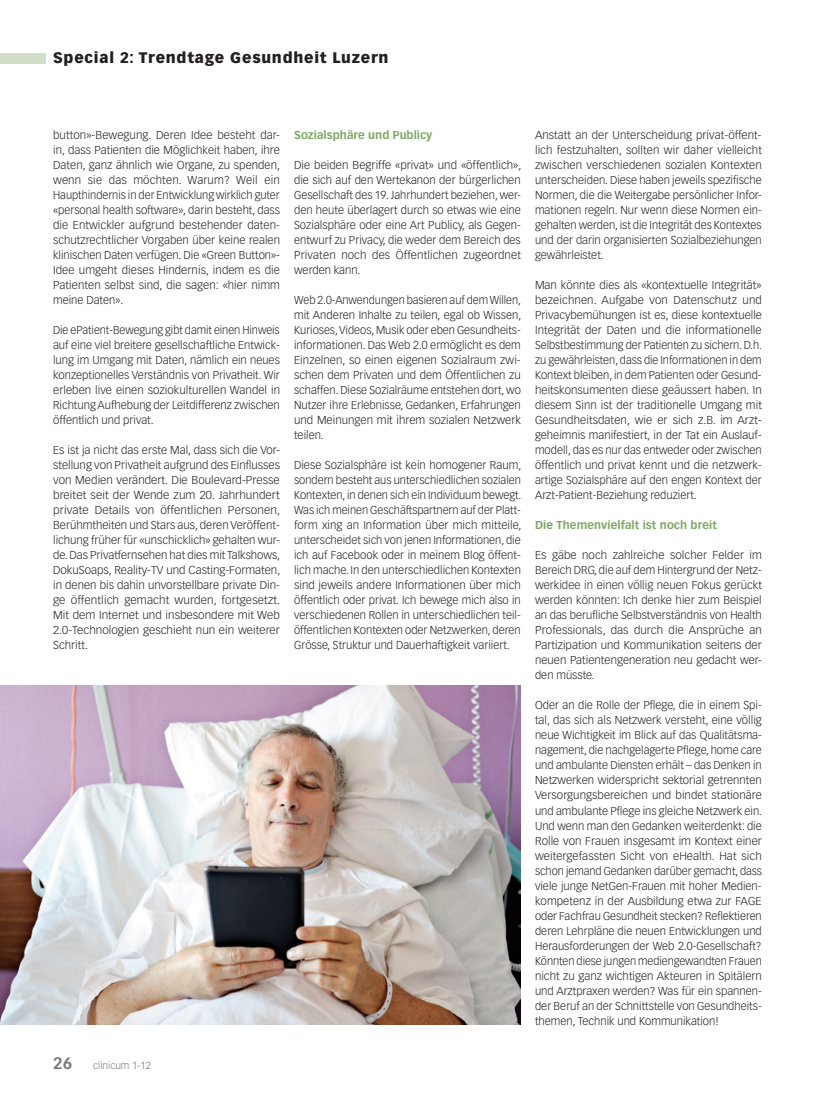
<style>
.page{position:relative;width:815px;height:1099px;background:#fff}
.page>*{position:absolute;margin:0;border:0;box-sizing:border-box;transform-origin:0 0}
.t1{font:900 15px "Vectora LT Std";letter-spacing:.05em;color:#231f20}
.t2{font:300 11.25px/15px "Vectora LT Std";color:#231f20;text-align:justify}
.t3{font:700 11.25px "Vectora LT Std";letter-spacing:.005em;color:#7da762}
.t4{font:300 10px "Vectora LH";color:#76787b}
.s1{font-weight:700;font-size:16.25px}
</style>
<div class="page">
<img style="left:0;top:685px;width:521px;height:339px">
<div style="left:0;top:53px;width:45px;height:10px;background:#d2dec7"></div>
<h1 class="t1" style="left:53px;top:49px;width:337px">Special 2: Trendtage Gesundheit Luzern</h1>
<p class="t2" style="left:53px;top:128px;width:229px">button»-Bewegung. Deren Idee besteht dar&shy;in, dass Patienten die Möglichkeit haben, ihre Daten, ganz ähnlich wie Organe, zu spenden, wenn sie das möchten. Warum? Weil ein Haupthindernis in der Entwicklung wirklich guter «personal health software», darin besteht, dass die Entwickler aufgrund bestehender daten&shy;schutzrechtlicher Vorgaben über keine realen klinischen Daten verfügen. Die «Green Button»- Idee umgeht dieses Hindernis, indem es die Patienten selbst sind, die sagen: «hier nimm meine Daten».</p>
<p class="t2" style="left:53px;top:323px;width:228px">Die ePatient-Bewegung gibt damit einen Hinweis auf eine viel breitere gesellschaftliche Entwick&shy;lung im Umgang mit Daten, nämlich ein neues konzeptionelles Verständnis von Privatheit. Wir erleben live einen soziokulturellen Wandel in Richtung Aufhebung der Leitdifferenz zwischen öffentlich und privat.</p>
<p class="t2" style="left:53px;top:443px;width:229px">Es ist ja nicht das erste Mal, dass sich die Vor&shy;stellung von Privatheit aufgrund des Einflusses von Medien verändert. Die Boulevard-Presse breitet seit der Wende zum 20. Jahrhundert private Details von öffentlichen Personen, Berühmtheiten und Stars aus, deren Veröffent&shy;lichung früher für «unschicklich» gehalten wur&shy;de. Das Privatfernsehen hat dies mit Talkshows, DokuSoaps, Reality-TV und Casting-Formaten, in denen bis dahin unvorstellbare private Din&shy;ge öffentlich gemacht wurden, fortgesetzt.<br>Mit dem Internet und insbesondere mit Web 2.0-Technologien geschieht nun ein weiterer Schritt.</p>
<p class="t4" style="left:53px;top:1059px;width:99px"><span class="s1">26</span> clinicum 1-12</p>
<p class="t3" style="left:294px;top:128px;width:140px">Sozialsphäre und Publicy</p>
<p class="t2" style="left:294px;top:158px;width:229px">Die beiden Begriffe «privat» und «öffentlich», die sich auf den Wertekanon der bürgerlichen Gesellschaft des 19. Jahrhundert beziehen, wer&shy;den heute überlagert durch so etwas wie eine Sozialsphäre oder eine Art Publicy, als Gegen&shy;entwurf zu Privacy, die weder dem Bereich des Privaten noch des Öffentlichen zugeordnet werden kann.</p>
<p class="t2" style="left:294px;top:293px;width:229px">Web 2.0-Anwendungen basieren auf dem Willen, mit Anderen Inhalte zu teilen, egal ob Wissen, Kurioses, Videos, Musik oder eben Gesundheits&shy;informationen. Das Web 2.0 ermöglicht es dem Einzelnen, so einen eigenen Sozialraum zwi&shy;schen dem Privaten und dem Öffentlichen zu schaffen. Diese Sozialräume entstehen dort, wo Nutzer ihre Erlebnisse, Gedanken, Erfahrungen und Meinungen mit ihrem sozialen Netzwerk teilen.</p>
<p class="t2" style="left:294px;top:458px;width:229px">Diese Sozialsphäre ist kein homogener Raum, sondern besteht aus unterschiedlichen sozialen Kontexten, in denen sich ein Individuum bewegt.<br>Was ich meinen Geschäftspartnern auf der Platt&shy;form xing an Information über mich mitteile, unterscheidet sich von jenen Informationen, die ich auf Facebook oder in meinem Blog öffent&shy;lich mache. In den unterschiedlichen Kontexten sind jeweils andere Informationen über mich öffentlich oder privat. Ich bewege mich also in verschiedenen Rollen in unterschiedlichen teil&shy;öffentlichen Kontexten oder Netzwerken, deren Grösse, Struktur und Dauerhaftigkeit variiert.</p>
<p class="t2" style="left:535px;top:128px;width:228px">Anstatt an der Unterscheidung privat-öffent&shy;lich festzuhalten, sollten wir daher vielleicht zwischen verschiedenen sozialen Kontexten unterscheiden. Diese haben jeweils spezifische Normen, die die Weitergabe persönlicher Infor&shy;mationen regeln. Nur wenn diese Normen ein&shy;gehalten werden, ist die Integrität des Kontextes und der darin organisierten Sozialbeziehungen gewährleistet.</p>
<p class="t2" style="left:535px;top:278px;width:229px">Man könnte dies als «kontextuelle Integrität» bezeichnen. Aufgabe von Datenschutz und Privacybemühungen ist es, diese kontextuelle Integrität der Daten und die informationelle Selbstbestimmung der Patienten zu sichern. D.h. zu gewährleisten, dass die Informationen in dem Kontext bleiben, in dem Patienten oder Gesund&shy;heitskonsumenten diese geäussert haben. In diesem Sinn ist der traditionelle Umgang mit Gesundheitsdaten, wie er sich z.B. im Arzt&shy;geheimnis manifestiert, in der Tat ein Auslauf&shy;modell, das es nur das entweder oder zwischen öffentlich und privat kennt und die netzwerk&shy;artige Sozialsphäre auf den engen Kontext der Arzt-Patient-Beziehung reduziert.</p>
<p class="t3" style="left:535px;top:518px;width:183px">Die Themenvielfalt ist noch breit</p>
<p class="t2" style="left:535px;top:548px;width:228px">Es gäbe noch zahlreiche solcher Felder im Bereich DRG, die auf dem Hintergrund der Netz&shy;werkidee in einen völlig neuen Fokus gerückt werden könnten: Ich denke hier zum Beispiel an das berufliche Selbstverständnis von Health Professionals, das durch die Ansprüche an Partizipation und Kommunikation seitens der neuen Patientengeneration neu gedacht wer&shy;den müsste.</p>
<p class="t2" style="left:535px;top:698px;width:229px;text-align:left">Oder an die Rolle der Pflege, die in einem Spi&shy;tal, das sich als Netzwerk versteht, eine völlig neue Wichtigkeit im Blick auf das Qualitätsma&shy;nagement, die nachgelagerte Pflege, home care und ambulante Diensten erhält – das Denken in Netzwerken widerspricht sektorial getrennten Versorgungsbereichen und bindet stationäre und ambulante Pflege ins gleiche Netzwerk ein.<br>Und wenn man den Gedanken weiterdenkt: die Rolle von Frauen insgesamt im Kontext einer weitergefassten Sicht von eHealth. Hat sich schon jemand Gedanken darüber gemacht, dass viele junge NetGen-Frauen mit hoher Medien&shy;kompetenz in der Ausbildung etwa zur FAGE oder Fachfrau Gesundheit stecken? Reflektieren deren Lehrpläne die neuen Entwicklungen und Herausforderungen der Web 2.0-Gesellschaft?<br>Könnten diese jungen mediengewandten Frauen nicht zu ganz wichtigen Akteuren in Spitälern und Arztpraxen werden? Was für ein spannen&shy;der Beruf an der Schnittstelle von Gesundheits&shy;themen, Technik und Kommunikation!</p>
</div>
